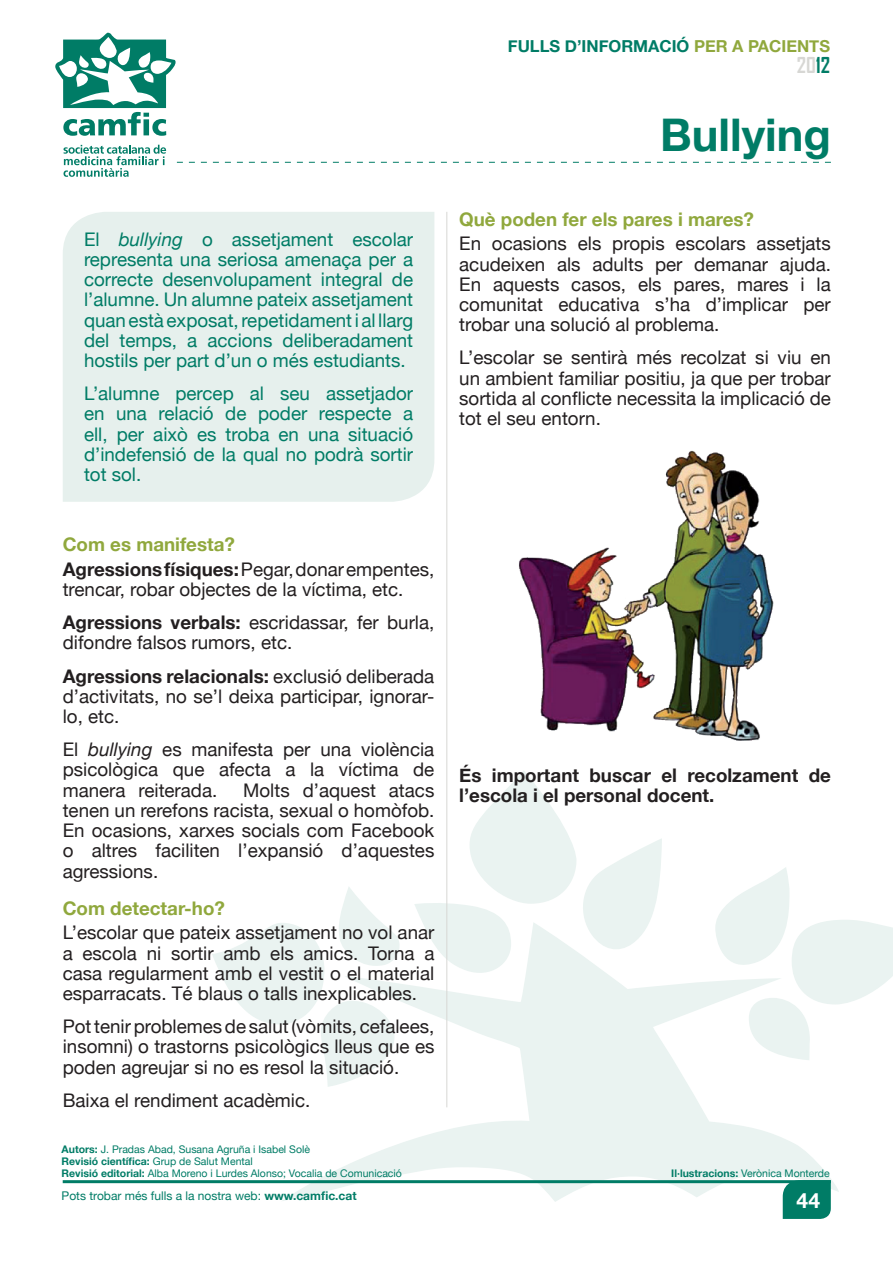
<style>
.page{position:relative;width:893px;height:1263px;background:#fff}
.page>*{position:absolute;margin:0;border:0;box-sizing:border-box;transform-origin:0 0}
.Titulo{font:700 45px "Helvetica Neue";color:#007c66}
.t1{font:700 21px "Agency FB";color:#d7d7d4}
.t2{font:700 21px "Helvetica Neue";color:#fff}
.Galerada{font:18.75px/20.2px "Helvetica Neue";color:#231f20;text-align:justify}
.Destacado{font:18.75px/20.2px "Helvetica Neue";color:#007c66;text-align:justify}
.Galerada-2{font:700 18.75px/20.2px "Helvetica Neue";color:#231f20}
.Titulillo{font:700 18.75px "Helvetica Neue";color:#90a83d}
.t3{font:700 16.5px "Helvetica Neue";color:#007c66}
.t4{font:12px "Helvetica Neue";color:#007c66}
.t5{font:10.5px "Helvetica Neue";color:#007c66}
.t6{font:700 10.5px "Helvetica Neue";color:#007c66}
.s1{font-style:italic}
.s2{font-weight:700}
.s3{font-weight:400}
.s4{color:#90a83d}
.s5{color:#007c66}
</style>
<div class="page">
<svg style="left:281px;top:979px;width:558px;height:223px;fill:#eaf3f1"></svg>
<svg style="left:212px;top:887px;width:189px;height:200px"></svg>
<svg style="left:414px;top:770px;width:248px;height:209px"></svg>
<svg style="left:715px;top:867px;width:178px;height:193px"></svg>
<svg style="left:64px;top:145px;width:102px;height:32px"></svg>
<svg style="left:55px;top:33px;width:121px;height:103px"></svg>
<svg style="left:177px;top:162px;width:654px;height:1px"></svg>
<hr style="left:63px;top:1180px;width:768px;height:3px;background:#007c66">
<svg style="left:783px;top:1180px;width:48px;height:39px;background:#07806a"></svg>
<div style="left:63px;top:212px;width:371px;height:290px;background:#e6f0ed"></div>
<hr style="left:446px;top:212px;width:1px;height:895px;background:#d7d7d4">
<img style="left:519px;top:450px;width:255px;height:291px">
<p class="Destacado" style="left:84px;top:230px;width:331px">El <span class="s1">bullying</span> o assetjament escolar representa una seriosa amenaça per a correcte desenvolupament integral de l’alumne. Un alumne pateix assetjament quan està exposat, repetidament i al llarg del temps, a accions deliberadament hostils per part d’un o més estudiants.</p>
<p class="Destacado" style="left:84px;top:384px;width:331px">L’alumne percep al seu assetjador en una relació de poder respecte a ell, per això es troba en una situació d’indefensió de la qual no podrà sortir tot sol.</p>
<p class="Titulillo" style="left:63px;top:530px;width:174px">Com es manifesta?</p>
<p class="Galerada" style="left:63px;top:560px;width:373px"><span class="s2">Agressions físiques:</span> Pegar, donar empentes, trencar, robar objectes de la víctima, etc.</p>
<p class="Galerada" style="left:63px;top:613px;width:373px"><span class="s2">Agressions verbals:</span> escridassar, fer burla, difondre falsos rumors, etc.</p>
<p class="Galerada" style="left:63px;top:667px;width:373px"><span class="s2">Agressions relacionals:</span> exclusió deliberada d’activitats, no se’l deixa participar, ignorar&shy;lo, etc.</p>
<p class="Galerada" style="left:63px;top:740px;width:373px">El <span class="s1">bullying</span> es manifesta per una violència psicològica que afecta a la víctima de manera reiterada.</p>
<p class="Galerada" style="left:63px;top:781px;width:373px;text-indent:180px">Molts d’aquest atacs tenen un rerefons racista, sexual o homòfob.<br>En ocasions, xarxes socials com Facebook o altres faciliten l’expansió d’aquestes agressions.</p>
<p class="Titulillo" style="left:63px;top:893px;width:164px">Com detectar-ho?</p>
<p class="Galerada" style="left:63px;top:923px;width:373px">L’escolar que pateix assetjament no vol anar a escola ni sortir amb els amics. Torna a casa regularment amb el vestit o el material esparracats. Té blaus o talls inexplicables.</p>
<p class="Galerada" style="left:63px;top:1017px;width:373px">Pot tenir problemes de salut (vòmits, cefalees, insomni) o trastorns psicològics lleus que es poden agreujar si no es resol la situació.</p>
<p class="Galerada" style="left:63px;top:1091px;width:249px">Baixa el rendiment acadèmic.</p>
<p class="t5" style="left:62px;top:1141px;width:250px"><span class="s2">Autors:</span> J. Pradas Abad, Susana Agruña i Isabel Solè</p>
<p class="t6" style="left:62px;top:1153px;width:193px">Revisió científica: <span class="s3">Grup de Salut Mental</span></p>
<p class="t5" style="left:62px;top:1165px;width:342px"><span class="s2">Revisió editorial:</span> Alba Moreno i Lurdes Alonso; Vocalia de Comunicació</p>
<p class="t4" style="left:62px;top:1187px;width:296px">Pots trobar més fulls a la nostra web: <span class="s2">www.camfic.cat</span></p>
<p class="t3" style="left:508px;top:33px;width:324px">FULLS D’INFORMACIÓ <span class="s4">PER A PACIENTS</span></p>
<p class="t1" style="left:797px;top:52px;width:35px">20<span class="s5">12</span></p>
<p class="Titulo" style="left:660px;top:100px;width:172px">Bullying</p>
<p class="Titulillo" style="left:459px;top:204px;width:296px">Què poden fer els pares i mares?</p>
<p class="Galerada" style="left:459px;top:235px;width:373px">En ocasions els propis escolars assetjats acudeixen als adults per demanar ajuda.<br>En aquests casos, els pares, mares i la comunitat educativa s’ha d’implicar per trobar una solució al problema.</p>
<p class="Galerada" style="left:459px;top:349px;width:373px">L’escolar se sentirà més recolzat si viu en un ambient familiar positiu, ja que per trobar sortida al conflicte necessita la implicació de tot el seu entorn.</p>
<p class="Galerada-2" style="left:459px;top:766px;width:373px">És important buscar el recolzament de l’escola i el personal docent.</p>
<p class="t5" style="left:671px;top:1165px;width:160px"><span class="s2">Il·lustracions:</span> Verònica Monterde</p>
<p class="t2" style="left:797px;top:1183px;width:25px">44</p>
</div>
